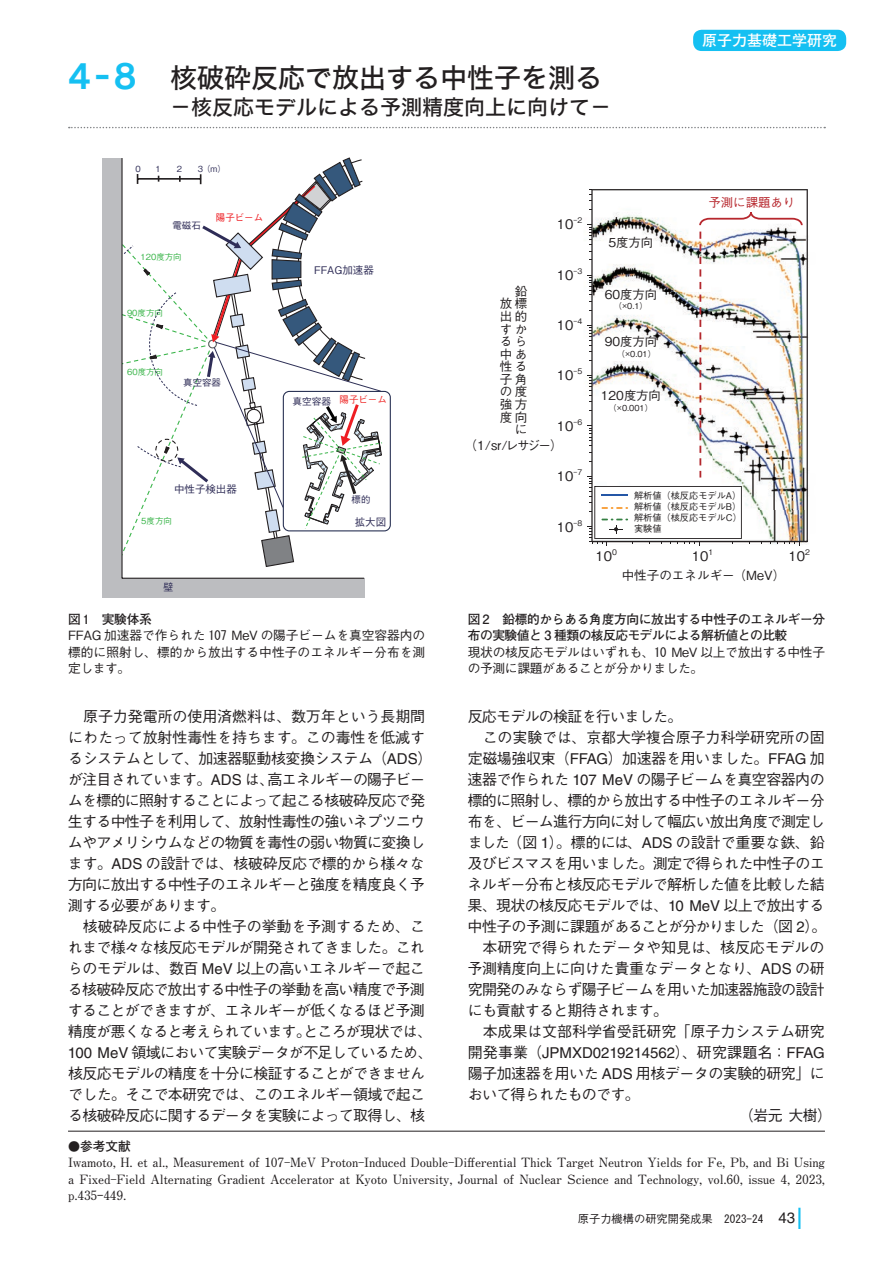
<style>
.page{position:relative;width:893px;height:1263px;background:#fff}
.page>*{position:absolute;margin:0;border:0;box-sizing:border-box;transform-origin:0 0}
.t1{font:27px "Hiragino Kaku W5 90 msp RKSJ H";color:#231f20}
.t2{font:21px "Hiragino Kaku W5 90 msp RKSJ H";color:#231f20}
.t3{font:500 15px/21px "Gothic BBB Pro";letter-spacing:-.05em;color:#231f20}
.t4{font:500 15px "Gothic BBB Pro";letter-spacing:-.005em;color:#231f20}
.t5{font:15px "Helvetica LT Std";color:#231f20}
.t6{font:500 15px "Gothic BBB Pro";letter-spacing:-.025em;color:#231f20}
.t7{font:500 15px "Gothic BBB Pro";letter-spacing:-.02em;color:#231f20}
.t8{font:700 15px "Futo Go B101 Pro";color:#fff}
.t9{font:13.2px "Gothic BBB Pro Medium 90 msp RKSJ H";color:#231f20}
.t10{font:700 12.75px/16.5px "Futo Min A101 Pro";letter-spacing:-.02em;color:#231f20;text-align:justify}
.t11{font:500 12.75px/16.5px "Gothic BBB Pro";letter-spacing:-.025em;color:#231f20;text-align:justify}
.t12{font:700 12.75px/16.5px "Futo Go B101 Pro";letter-spacing:-.025em;color:#231f20}
.t13{font:12.6px "Gothic BBB Pro Medium 90 msp RKSJ H";color:#231f20}
.t14{font:12.6px/12.6px "Gothic BBB Pro Medium 90 msp RKSJ V";color:#231f20;text-align:right}
.t15{font:12.3px "Gothic BBB Pro Medium 90 msp RKSJ H";color:#231f20}
.t16{font:12.3px "Gothic BBB Pro Medium 90 msp RKSJ H";color:#b7282e}
.t17{font:500 11.25px "Gothic BBB Pro";color:#231f20}
.t18{font:10.5px "Gothic BBB Pro Medium 90 msp RKSJ H";color:#2f2d57}
.t19{font:9.75px "Gothic BBB Pro Medium 90 msp RKSJ H";color:#2f2d57}
.t20{font:9.45px "Gothic BBB Pro Medium 90 msp RKSJ H";color:#2f2d57}
.t21{font:9.45px "Gothic BBB Pro Medium 90 msp RKSJ H";color:#ee2a29}
.t22{font:9.45px "Gothic BBB Pro Medium 90 msp RKSJ H";color:#ee1d23}
.t23{font:9.15px/11.1px "Gothic BBB Pro Medium 90 msp RKSJ H";letter-spacing:-.005em;color:#231f20;text-align:justify}
.t24{font:8.4px "Gothic BBB Pro Medium 90 msp RKSJ H";color:#3ab54a}
.t25{font:8.4px "Gothic BBB Pro Medium 90 msp RKSJ H";color:#2f2d57}
.t26{font:8.25px "Gothic BBB Pro Medium 90 msp RKSJ H";color:#231f20}
.t27{font:7.65px "Gothic BBB Pro Medium 90 msp RKSJ H";color:#231f20}
.s1{font-family:"Rodin Pro B";font-size:33px;color:#15c0f2}
.s2{font-family:"MS Gothic";font-weight:400}
.s3{font-family:"Helvetica LT Std";font-weight:400}
.s4{font-family:"Gothic BBB Pro";font-weight:500}
.s5{font-size:12px}
.s6{font-family:"Helvetica LT Std";font-weight:400;font-size:15px}
</style>
<div class="page">
<div style="left:693px;top:30px;width:153px;height:21px;background:#15c0f2;border-radius:9px"></div>
<hr style="left:798px;top:1208px;width:2px;height:21px;background:#15c0f2">
<svg style="left:69px;top:127px;width:756px;height:1px"></svg>
<hr style="left:68px;top:1131px;width:757px;height:1px;background:#231f20">
<div style="left:108px;top:578px;width:256px;height:20px;background:#bcbdc0"></div>
<div style="left:102px;top:158px;width:20px;height:440px;background:#bcbdc0"></div>
<hr style="left:121px;top:158px;width:2px;height:420px;background:#231f20">
<hr style="left:122px;top:578px;width:242px;height:1px;background:#231f20">
<svg style="left:121px;top:157px;width:262px;height:411px"></svg>
<img style="left:591px;top:189px;width:217px;height:353px">
<svg style="left:587px;top:425px;width:5px;height:21px"></svg>
<svg style="left:587px;top:375px;width:5px;height:27px"></svg>
<svg style="left:587px;top:325px;width:5px;height:27px"></svg>
<svg style="left:587px;top:275px;width:5px;height:20px"></svg>
<svg style="left:587px;top:224px;width:5px;height:21px"></svg>
<svg style="left:589px;top:189px;width:3px;height:12px"></svg>
<svg style="left:784px;top:541px;width:16px;height:5px"></svg>
<svg style="left:587px;top:471px;width:155px;height:75px"></svg>
<h1 class="t1" style="left:68px;top:64px;width:536px"><span class="s1">4-8</span> 核破砕反応で放出する中性子を測る</h1>
<h2 class="t2" style="left:170px;top:97px;width:442px">－核反応モデルによる予測精度向上に向けて－</h2>
<p class="t25" style="left:135px;top:162px;width:7px">0</p>
<p class="t25" style="left:198px;top:162px;width:29px">3（m）</p>
<p class="t25" style="left:155px;top:162px;width:7px">1</p>
<p class="t25" style="left:177px;top:162px;width:7px">2</p>
<p class="t20" style="left:172px;top:218px;width:30px">電磁石</p>
<p class="t24" style="left:141px;top:250px;width:43px">120度方向</p>
<p class="t22" style="left:216px;top:209px;width:49px">陽子ビーム</p>
<p class="t24" style="left:127px;top:306px;width:37px">90度方向</p>
<p class="t24" style="left:127px;top:365px;width:37px">60度方向</p>
<p class="t20" style="left:183px;top:375px;width:39px">真空容器</p>
<p class="t18" style="left:314px;top:262px;width:61px">FFAG加速器</p>
<p class="t19" style="left:292px;top:393px;width:40px">真空容器</p>
<p class="t21" style="left:339px;top:392px;width:49px">陽子ビーム</p>
<p class="t9" style="left:557px;top:214px;width:18px">10</p>
<p class="t27" style="left:574px;top:214px;width:10px">-2</p>
<p class="t9" style="left:557px;top:264px;width:18px">10</p>
<p class="t27" style="left:574px;top:265px;width:10px">-3</p>
<p class="t14" style="left:500px;top:283px;width:29px">鉛放標出的すかるら中あ性る子角の度強方度向に</p>
<p class="t13" style="left:464px;top:435px;width:100px">（1/sr/レサジー）</p>
<p class="t9" style="left:557px;top:315px;width:18px">10</p>
<p class="t27" style="left:574px;top:315px;width:10px">-4</p>
<p class="t9" style="left:557px;top:365px;width:18px">10</p>
<p class="t27" style="left:574px;top:365px;width:10px">-5</p>
<p class="t9" style="left:557px;top:415px;width:18px">10</p>
<p class="t27" style="left:574px;top:416px;width:10px">-6</p>
<p class="t9" style="left:557px;top:465px;width:18px">10</p>
<p class="t27" style="left:574px;top:466px;width:10px">-7</p>
<p class="t15" style="left:608px;top:233px;width:46px">5度方向</p>
<p class="t15" style="left:605px;top:284px;width:54px">60度方向</p>
<p class="t26" style="left:614px;top:300px;width:36px">（×0.1）</p>
<p class="t15" style="left:605px;top:332px;width:54px">90度方向</p>
<p class="t26" style="left:617px;top:347px;width:41px">（×0.01）</p>
<p class="t15" style="left:601px;top:386px;width:62px">120度方向</p>
<p class="t26" style="left:609px;top:401px;width:46px">（×0.001）</p>
<p class="t8" style="left:702px;top:28px;width:137px">原子力基礎工学研究</p>
<p class="t16" style="left:708px;top:192px;width:88px">予測に課題あり</p>
<p class="t18" style="left:174px;top:480px;width:64px">中性子検出器</p>
<p class="t24" style="left:141px;top:514px;width:32px">5度方向</p>
<p class="t20" style="left:352px;top:492px;width:20px">標的</p>
<p class="t18" style="left:355px;top:514px;width:33px">拡大図</p>
<p class="t9" style="left:557px;top:516px;width:18px">10</p>
<p class="t27" style="left:574px;top:517px;width:10px">-8</p>
<p class="t23" style="left:634px;top:489px;width:109px">解析値（核反応モデルA）解析値（核反応モデルB）解析値（核反応モデルC）実験値</p>
<p class="t9" style="left:595px;top:545px;width:18px">10</p>
<p class="t27" style="left:612px;top:546px;width:6px">0</p>
<p class="t9" style="left:692px;top:545px;width:18px">10</p>
<p class="t27" style="left:708px;top:546px;width:6px">1</p>
<p class="t9" style="left:788px;top:545px;width:18px">10</p>
<p class="t27" style="left:805px;top:546px;width:6px">2</p>
<p class="t18" style="left:163px;top:579px;width:12px">壁</p>
<p class="t13" style="left:622px;top:565px;width:165px">中性子のエネルギー（MeV）</p>
<p class="t12" style="left:68px;top:609px;width:85px">図 1　実験体系</p>
<p class="t11" style="left:68px;top:625px;width:359px">FFAG 加速器で作られた <span class="s2">107</span> MeV の陽子ビームを真空容器内の標的に照射し、標的から放出する中性子のエネルギー分布を測定します。</p>
<p class="t12" style="left:468px;top:609px;width:359px">図 2　鉛標的からある角度方向に放出する中性子のエネルギー分布の実験値と 3 種類の核反応モデルによる解析値との比較</p>
<p class="t11" style="left:468px;top:642px;width:359px">現状の核反応モデルはいずれも、<span class="s2">10</span> MeV 以上で放出する中性子の予測に課題があることが分かりました。</p>
<p class="t3" style="left:68px;top:704px;width:366px;text-indent:15px">原子力発電所の使用済燃料は、数万年という長期間にわたって放射性毒性を持ちます。この毒性を低減するシステムとして、加速器駆動核変換システム（<span class="s3">ADS</span>）が注目されています。<span class="s3">ADS</span> は、高エネルギーの陽子ビームを標的に照射することによって起こる核破砕反応で発生する中性子を利用して、放射性毒性の強いネプツニウムやアメリシウムなどの物質を毒性の弱い物質に変換します。<span class="s3">ADS</span> の設計では、核破砕反応で標的から様々な方向に放出する中性子のエネルギーと強度を精度良く予測する必要があります。</p>
<p class="t3" style="left:68px;top:914px;width:366px;text-align:center">核破砕反応による中性子の挙動を予測するため、こ<br>れまで様々な核反応モデルが開発されてきました。これらのモデルは、数百 <span class="s3">MeV</span> 以上の高いエネルギーで起こる核破砕反応で放出する中性子の挙動を高い精度で予測することができますが、エネルギーが低くなるほど予測精度が悪くなると考えられています。ところが現状では、<br><span class="s3">100 MeV</span> 領域において実験データが不足しているため、核反応モデルの精度を十分に検証することができませんでした。そこで本研究では、このエネルギー領域で起こる核破砕反応に関するデータを実験によって取得し、核</p>
<p class="t3" style="left:468px;top:704px;width:216px">反応モデルの検証を行いました。</p>
<p class="t4" style="left:483px;top:725px;width:344px">この実験では、京都大学複合原子力科学研究所の固</p>
<p class="t6" style="left:468px;top:746px;width:358px">定磁場強収束（<span class="s3">FFAG</span>）加速器を用いました。<span class="s3">FFAG</span> 加</p>
<p class="t3" style="left:468px;top:767px;width:359px">速器で作られた <span class="s3">107 MeV</span> の陽子ビームを真空容器内の</p>
<p class="t3" style="left:468px;top:788px;width:358px">標的に照射し、標的から放出する中性子のエネルギー分</p>
<p class="t3" style="left:468px;top:809px;width:358px">布を、ビーム進行方向に対して幅広い放出角度で測定し</p>
<p class="t4" style="left:468px;top:830px;width:358px">ました（図 <span class="s3">1</span>）。標的には、<span class="s3">ADS</span> の設計で重要な鉄、鉛</p>
<p class="t3" style="left:468px;top:851px;width:358px">及びビスマスを用いました。測定で得られた中性子のエ</p>
<p class="t3" style="left:468px;top:872px;width:358px">ネルギー分布と核反応モデルで解析した値を比較した結</p>
<p class="t3" style="left:468px;top:893px;width:358px">果、現状の核反応モデルでは、<span class="s3">10 MeV</span> 以上で放出する</p>
<p class="t3" style="left:468px;top:914px;width:360px">中性子の予測に課題があることが分かりました（図 <span class="s3">2</span>）。</p>
<p class="t4" style="left:482px;top:935px;width:344px">本研究で得られたデータや知見は、核反応モデルの</p>
<p class="t7" style="left:467px;top:956px;width:359px">予測精度向上に向けた貴重なデータとなり、<span class="s3">ADS</span> の研</p>
<p class="t3" style="left:468px;top:977px;width:359px">究開発のみならず陽子ビームを用いた加速器施設の設計</p>
<p class="t3" style="left:468px;top:998px;width:202px">にも貢献すると期待されます。</p>
<p class="t4" style="left:483px;top:1019px;width:344px">本成果は文部科学省受託研究「原子力システム研究</p>
<p class="t5" style="left:468px;top:1044px;width:358px"><span class="s4">開発事業（</span>JPMXD0219214562<span class="s4">）、研究課題名：</span>FFAG</p>
<p class="t3" style="left:468px;top:1061px;width:359px">陽子加速器を用いた <span class="s3">ADS</span> 用核データの実験的研究」に</p>
<p class="t3" style="left:468px;top:1082px;width:173px">おいて得られたものです。</p>
<p class="t3" style="left:739px;top:1103px;width:95px">（岩元大樹）</p>
<p class="t12" style="left:68px;top:1136px;width:64px"><span class="s5">●</span>参考文献</p>
<p class="t10" style="left:68px;top:1153px;width:759px">Iwamoto, H. et al., Measurement of 107-MeV Proton-Induced Double-Differential Thick Target Neutron Yields for Fe, Pb, and Bi Using a Fixed-Field Alternating Gradient Accelerator at Kyoto University, Journal of Nuclear Science and Technology, vol.60, issue 4, 2023, p.435–449.</p>
<p class="t17" style="left:578px;top:1209px;width:219px">原子力機構の研究開発成果　<span class="s2">2023</span>-<span class="s2">24</span> <span class="s6">43</span></p>
</div>
